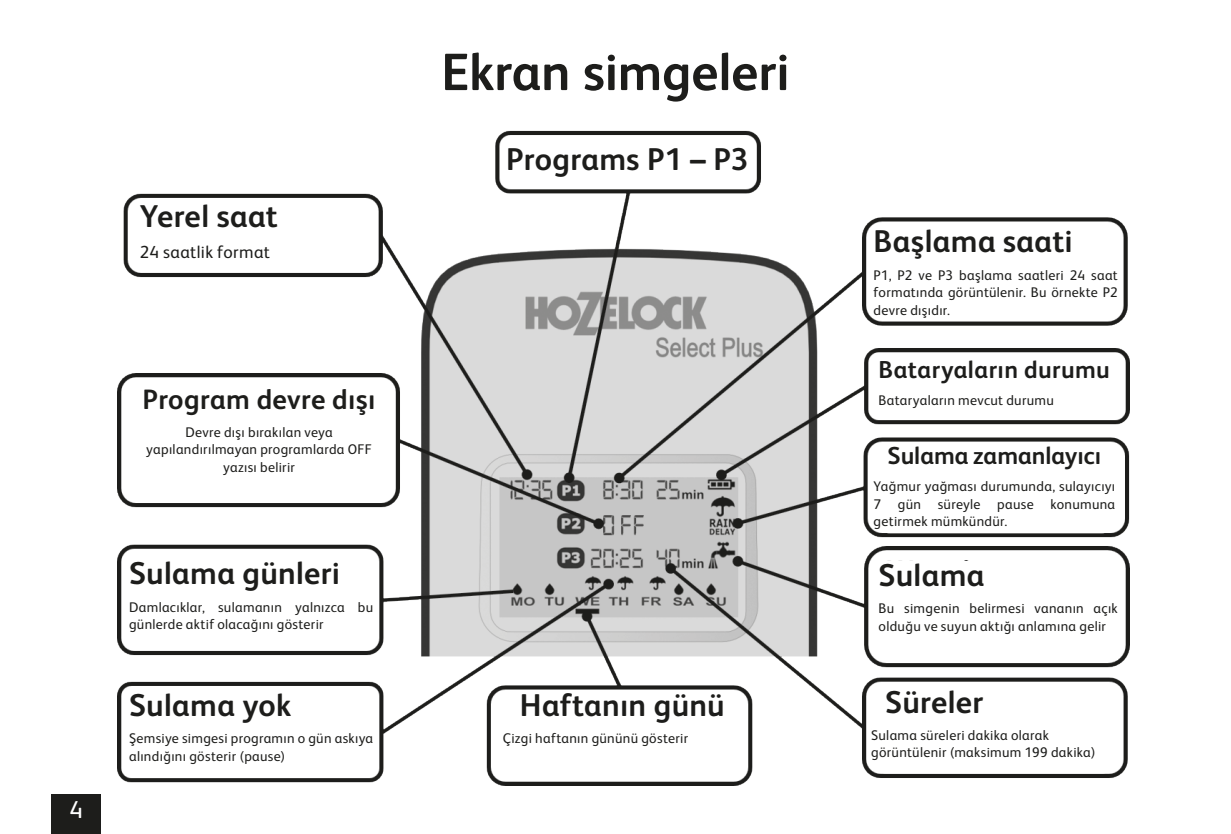
<style>
.page{position:relative;width:1231px;height:834px;background:#fff}
.page>*{position:absolute;margin:0;border:0;box-sizing:border-box;transform-origin:0 0}
.t1{font:700 52.5px "FS Albert Pro";letter-spacing:-.005em;color:#1d1d1b}
.t2{font:700 31.5px "FS Albert Pro";letter-spacing:.01em;color:#1d1d1b}
.t3{font:700 28px "FS Albert Pro";letter-spacing:.01em;color:#1d1d1b}
.t4{font:700 24.5px "FS Albert Pro";letter-spacing:.005em;color:#1d1d1b}
.t5{font:24.5px "FS Albert Pro";color:#fff}
.t6{font:17.5px "FS Albert Pro";letter-spacing:.02em;color:#1d1d1b}
.t7{font:14px/17.5px "FS Albert Pro";letter-spacing:.02em;color:#1d1d1b}
</style>
<div class="page">
<div style="left:51px;top:794px;width:50px;height:39px;background:#1d1d1b"></div>
<img style="left:118px;top:130px;width:1011px;height:655px">
<div style="left:140px;top:202px;width:229px;height:66px;background:#fff"></div>
<div style="left:131px;top:387px;width:255px;height:109px;background:#fff"></div>
<div style="left:129px;top:560px;width:244px;height:84px;background:#fff"></div>
<div style="left:129px;top:691px;width:244px;height:84px;background:#fff"></div>
<div style="left:506px;top:145px;width:244px;height:38px;background:#fff"></div>
<div style="left:873px;top:228px;width:244px;height:87px;background:#fff"></div>
<div style="left:878px;top:359px;width:236px;height:58px;background:#fff"></div>
<div style="left:873px;top:444px;width:244px;height:89px;background:#fff;border-radius:16px"></div>
<div style="left:878px;top:561px;width:239px;height:98px;background:#fff"></div>
<div style="left:871px;top:688px;width:245px;height:85px;background:#fff;border-radius:15px"></div>
<div style="left:493px;top:691px;width:251px;height:87px;background:#fff;border-radius:13px"></div>
<h2 class="t2" style="left:140px;top:194px;width:139px">Yerel saat</h2>
<p class="t6" style="left:140px;top:239px;width:131px">24 saatlik format</p>
<h3 class="t5" style="left:69px;top:792px;width:15px">4</h3>
<h3 class="t3" style="left:143px;top:380px;width:234px">Program devre dışı</h3>
<p class="t7" style="left:146px;top:422px;width:227px;text-align:center">Devre dışı bırakılan veya yapılandırılmayan programlarda OFF yazısı belirir</p>
<h2 class="t2" style="left:129px;top:551px;width:212px">Sulama günleri</h2>
<p class="t7" style="left:129px;top:597px;width:246px">Damlacıklar, sulamanın yalnızca bu günlerde aktif olacağını gösterir</p>
<h2 class="t2" style="left:129px;top:682px;width:164px">Sulama yok</h2>
<p class="t7" style="left:129px;top:728px;width:246px">Şemsiye simgesi programın o gün askıya alındığını gösterir (pause)</p>
<h1 class="t1" style="left:441px;top:35px;width:350px">Ekran simgeleri</h1>
<h2 class="t2" style="left:506px;top:137px;width:243px">Programs P1 – P3</h2>
<h2 class="t2" style="left:519px;top:682px;width:206px">Haftanın günü</h2>
<p class="t7" style="left:503px;top:728px;width:187px">Çizgi haftanın gününü gösterir</p>
<h2 class="t2" style="left:873px;top:219px;width:200px">Başlama saati</h2>
<p class="t7" style="left:873px;top:265px;width:246px;text-align:justify">P1, P2 ve P3 başlama saatleri 24 saat formatında görüntülenir. Bu örnekte P2 devre dışıdır.</p>
<h3 class="t4" style="left:878px;top:352px;width:233px">Bataryaların durumu</h3>
<p class="t7" style="left:878px;top:390px;width:177px">Bataryaların mevcut durumu</p>
<h3 class="t4" style="left:887px;top:438px;width:215px">Sulama zamanlayıcı</h3>
<p class="t7" style="left:873px;top:476px;width:243px;text-align:justify">Yağmur yağması durumunda, sulayıcıyı 7 gün süreyle pause konumuna getirmek mümkündür.</p>
<h2 class="t2" style="left:878px;top:552px;width:107px">Sulama</h2>
<p class="t7" style="left:878px;top:598px;width:241px">Bu simgenin belirmesi vananın açık olduğu ve suyun aktığı anlamına gelir</p>
<h2 class="t2" style="left:885px;top:680px;width:100px">Süreler</h2>
<p class="t7" style="left:871px;top:725px;width:226px">Sulama süreleri dakika olarak görüntülenir (maksimum 199 dakika)</p>
</div>
